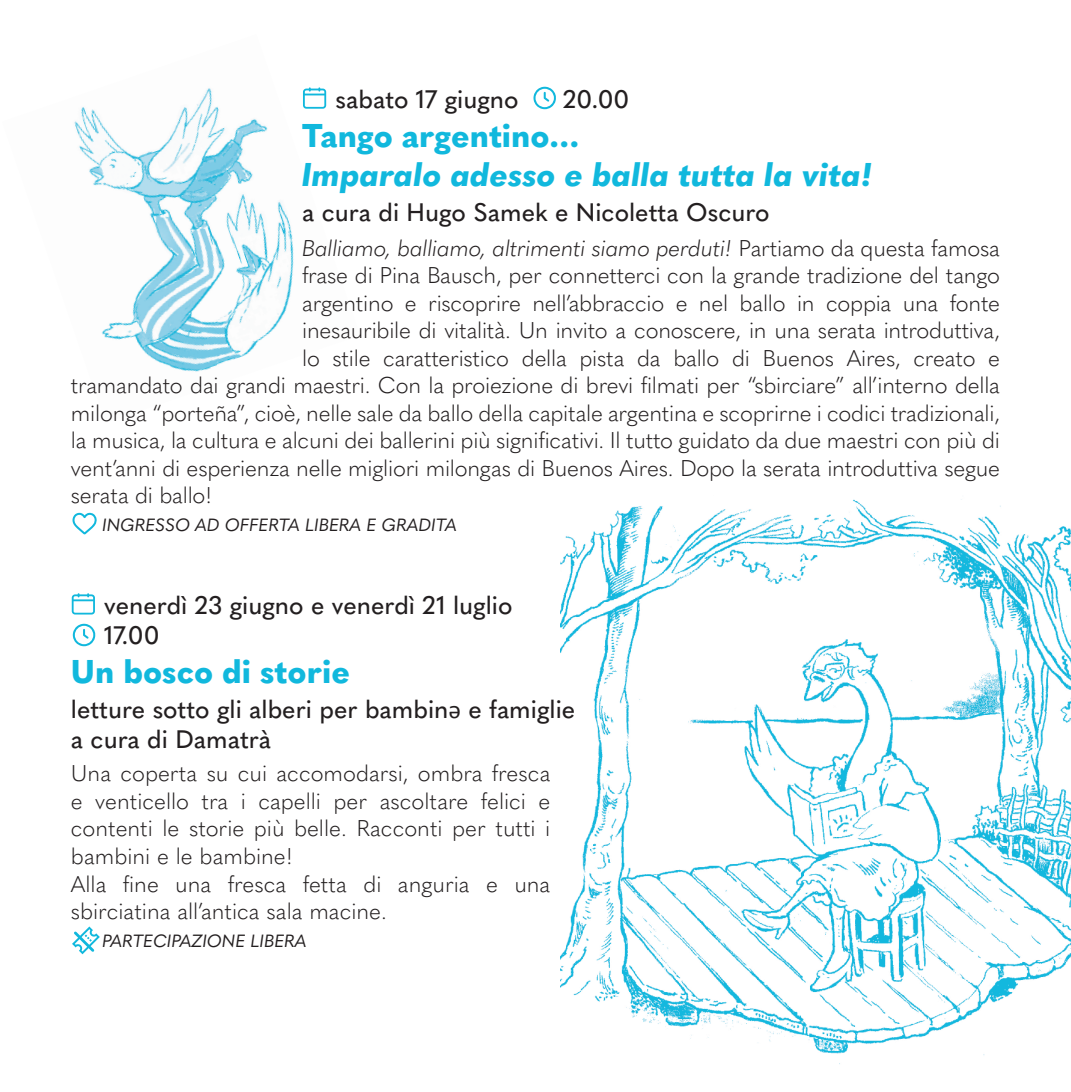
<style>
.page{position:relative;width:1071px;height:1092px;background:#fff}
.page>*{position:absolute;margin:0;border:0;box-sizing:border-box;transform-origin:0 0}
.t1{font:italic 800 32.5px "Quasimoda";color:#11b8dd}
.t2{font:800 32.5px "Quasimoda";color:#11b8dd}
.t3{font:500 25px/30px "Quasimoda";color:#231f20}
.t4{font:300 22.5px/27.5px "Quasimoda";letter-spacing:-.01em;color:#231f20}
.t5{font:italic 300 22.5px "Quasimoda";letter-spacing:-.01em;color:#231f20}
.t6{font:italic 17.5px "Quasimoda";color:#231f20}
.s1{font-style:normal}
.s2{font-family:"Calibri";font-weight:400}
</style>
<div class="page">
<img style="left:560px;top:499px;width:510px;height:565px">
<svg style="left:72px;top:593px;width:23px;height:21px"></svg>
<svg style="left:73px;top:623px;width:23px;height:23px"></svg>
<svg style="left:72px;top:926px;width:27px;height:28px"></svg>
<img style="left:74px;top:88px;width:253px;height:284px">
<svg style="left:303px;top:87px;width:23px;height:22px"></svg>
<svg style="left:533px;top:87px;width:23px;height:22px"></svg>
<svg style="left:72px;top:512px;width:25px;height:22px"></svg>
<p class="t3" style="left:335px;top:82px;width:185px">sabato 17 giugno</p>
<p class="t3" style="left:563px;top:82px;width:68px">20.00</p>
<h1 class="t2" style="left:302px;top:110px;width:278px">Tango argentino…</h1>
<h1 class="t1" style="left:302px;top:149px;width:572px">Imparalo adesso e balla tutta la vita!</h1>
<p class="t3" style="left:302px;top:195px;width:469px">a cura di Hugo Samek e Nicoletta Oscuro</p>
<p class="t5" style="left:302px;top:231px;width:699px">Balliamo, balliamo, altrimenti siamo perduti! <span class="s1">Partiamo da questa famosa</span></p>
<p class="t4" style="left:302px;top:260px;width:699px">frase di Pina Bausch, per connetterci con la grande tradizione del tango</p>
<p class="t4" style="left:302px;top:288px;width:699px">argentino e riscoprire nell’abbraccio e nel ballo in coppia una fonte</p>
<p class="t4" style="left:302px;top:315px;width:699px">inesauribile di vitalità. Un invito a conoscere, in una serata introduttiva,</p>
<p class="t4" style="left:302px;top:343px;width:699px">lo stile caratteristico della pista da ballo di Buenos Aires, creato e</p>
<p class="t4" style="left:71px;top:370px;width:930px">tramandato dai grandi maestri. Con la proiezione di brevi filmati per “sbirciare” all’interno della</p>
<p class="t4" style="left:71px;top:397px;width:930px">milonga “porteña”, cioè, nelle sale da ballo della capitale argentina e scoprirne i codici tradizionali,</p>
<p class="t4" style="left:71px;top:425px;width:930px">la musica, la cultura e alcuni dei ballerini più significativi. Il tutto guidato da due maestri con più di</p>
<p class="t4" style="left:71px;top:452px;width:930px">vent’anni di esperienza nelle migliori milongas di Buenos Aires. Dopo la serata introduttiva segue</p>
<p class="t4" style="left:71px;top:480px;width:143px">serata di ballo!</p>
<p class="t6" style="left:102px;top:511px;width:356px">INGRESSO AD OFFERTA LIBERA E GRADITA</p>
<p class="t3" style="left:104px;top:588px;width:409px">venerdì 23 giugno e venerdì 21 luglio<br>17.00</p>
<h1 class="t2" style="left:71px;top:646px;width:280px">Un bosco di storie</h1>
<p class="t3" style="left:71px;top:692px;width:505px">letture sotto gli alberi per bambin<span class="s2">ə</span> e famiglie a cura di Damatrà</p>
<p class="t4" style="left:71px;top:758px;width:481px">Una coperta su cui accomodarsi, ombra fresca e venticello tra i capelli per ascoltare felici e contenti le storie più belle. Racconti per tutti i bambini e le bambine!<br>Alla fine una fresca fetta di anguria e una sbirciatina all’antica sala macine.</p>
<p class="t6" style="left:102px;top:926px;width:206px">PARTECIPAZIONE LIBERA</p>
</div>
